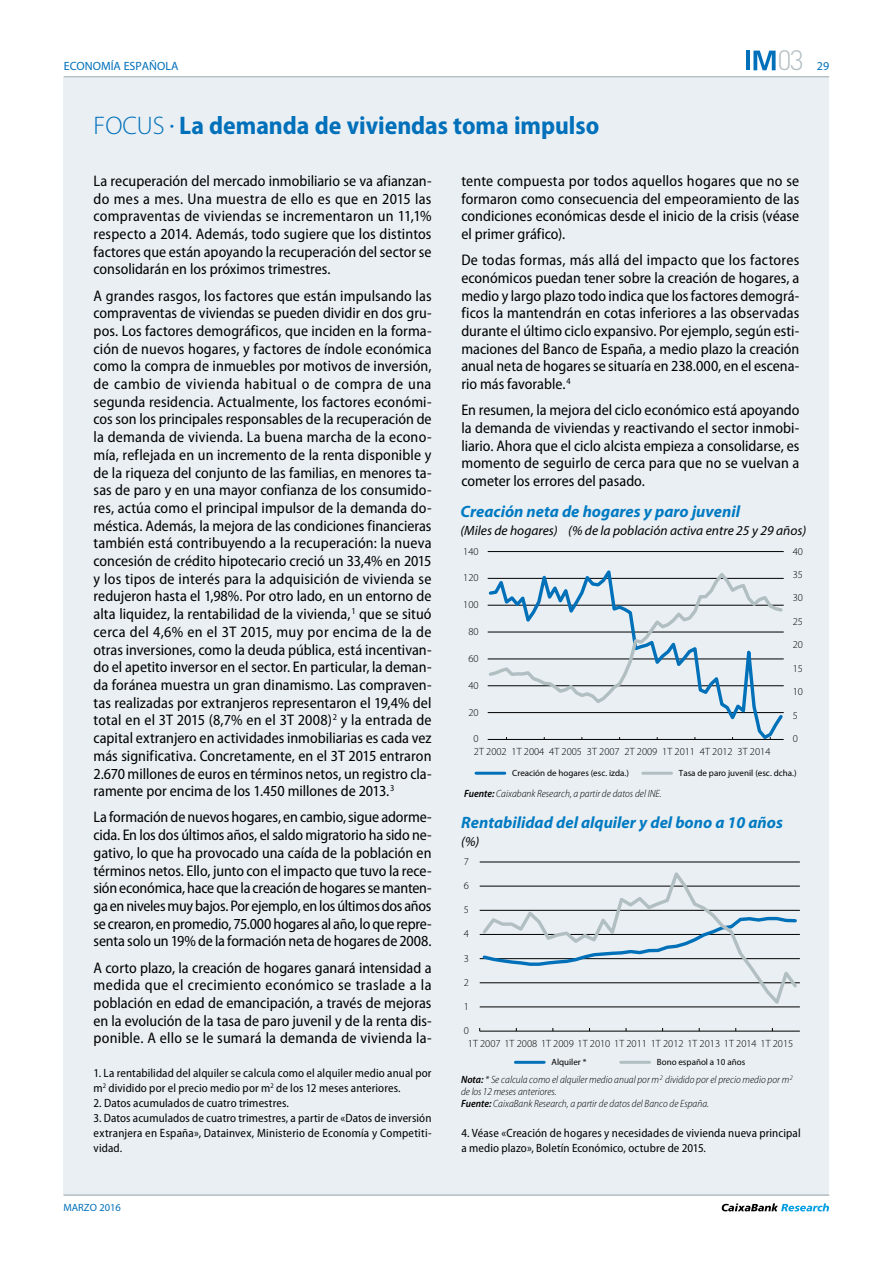
<style>
.page{position:relative;width:893px;height:1263px;background:#fff}
.page>*{position:absolute;margin:0;border:0;box-sizing:border-box;transform-origin:0 0}
.t1{font:300 27.6px "DIN Pro";color:#b2bdc2}
.t2{font:700 semi-condensed 25.5px "Myriad Pro";color:#0070ba}
.t3{font:italic 700 16.5px "Myriad Pro";color:#007ac2}
.t4{font:semi-condensed 15.3px/17.7px "Myriad Pro";color:#000;text-align:justify}
.t5{font:italic 13.5px "Myriad Pro";color:#000}
.t6{font:semi-condensed 12px/15px "Myriad Pro";letter-spacing:.01em;color:#000}
.t7{font:12px "Myriad Pro";color:#0070ba}
.t8{font:italic 300 semi-condensed 10.5px/11.7px "Myriad Pro";color:#000}
.t9{font:300 10.5px "Myriad Pro";color:#000}
.t10{font:10.5px "Myriad Pro";color:#0070ba}
.t11{font:9px "Myriad Pro";color:#000}
.s1{font-weight:300;font-stretch:normal}
.s2{font-weight:600}
</style>
<div class="page">
<div style="left:64px;top:77px;width:765px;height:1118px;background:#e9eff3"></div>
<svg style="left:722px;top:1203px;width:107px;height:8px"></svg>
<svg style="left:753px;top:51px;width:23px;height:19px"></svg>
<hr style="left:746px;top:51px;width:4px;height:19px;background:#0070ba">
<hr style="left:64px;top:76px;width:765px;height:1px;background:#b2bdc2">
<hr style="left:64px;top:1195px;width:765px;height:1px;background:#b2bdc2">
<hr style="left:488px;top:551px;width:296px;height:1px;background:#000">
<svg style="left:488px;top:706px;width:296px;height:34px"></svg>
<svg style="left:488px;top:570px;width:296px;height:136px"></svg>
<hr style="left:476px;top:772px;width:29px;height:3px;background:#0070b9">
<hr style="left:643px;top:772px;width:29px;height:3px;background:#b1bec2">
<hr style="left:480px;top:862px;width:320px;height:1px;background:#000">
<hr style="left:480px;top:1031px;width:320px;height:1px;background:#000">
<svg style="left:480px;top:872px;width:320px;height:136px"></svg>
<hr style="left:515px;top:1061px;width:29px;height:3px;background:#0070b9">
<hr style="left:621px;top:1061px;width:29px;height:3px;background:#b1bec2">
<h1 class="t1" style="left:777px;top:42px;width:28px">03</h1>
<p class="t7" style="left:64px;top:59px;width:116px">ECONOMÍA ESPAÑOLA</p>
<p class="t7" style="left:817px;top:60px;width:14px">29</p>
<h2 class="t2" style="left:94px;top:111px;width:507px"><span class="s1">FOCUS</span> <sup>•</sup> La demanda de viviendas toma impulso</h2>
<p class="t4" style="left:94px;top:172px;width:340px">La recuperación del mercado inmobiliario se va afianzan&shy;do mes a mes. Una muestra de ello es que en 2015 las compraventas de viviendas se incrementaron un 11,1% respecto a 2014. Además, todo sugiere que los distintos factores que están apoyando la recuperación del sector se consolidarán en los próximos trimestres.</p>
<p class="t4" style="left:94px;top:287px;width:340px">A grandes rasgos, los factores que están impulsando las compraventas de viviendas se pueden dividir en dos gru&shy;pos. Los factores demográficos, que inciden en la forma&shy;ción de nuevos hogares, y factores de índole económica como la compra de inmuebles por motivos de inversión, de cambio de vivienda habitual o de compra de una segunda residencia. Actualmente, los factores económi&shy;cos son los principales responsables de la recuperación de la demanda de vivienda. La buena marcha de la econo&shy;mía, reflejada en un incremento de la renta disponible y de la riqueza del conjunto de las familias, en menores ta&shy;sas de paro y en una mayor confianza de los consumido&shy;res, actúa como el principal impulsor de la demanda do&shy;méstica. Además, la mejora de las condiciones financieras también está contribuyendo a la recuperación: la nueva concesión de crédito hipotecario creció un 33,4% en 2015 y los tipos de interés para la adquisición de vivienda se redujeron hasta el 1,98%. Por otro lado, en un entorno de alta liquidez, la rentabilidad de la vivienda,<sup>1</sup> que se situó cerca del 4,6% en el 3T 2015, muy por encima de la de otras inversiones, como la deuda pública, está incentivan&shy;do el apetito inversor en el sector. En particular, la deman&shy;da foránea muestra un gran dinamismo. Las compraven&shy;tas realizadas por extranjeros representaron el 19,4% del total en el 3T 2015 (8,7% en el 3T 2008)<sup>2</sup> y la entrada de capital extranjero en actividades inmobiliarias es cada vez más significativa. Concretamente, en el 3T 2015 entraron 2.670 millones de euros en términos netos, un registro cla&shy;ramente por encima de los 1.450 millones de 2013.<sup>3</sup></p>
<p class="t4" style="left:94px;top:809px;width:340px">La formación de nuevos hogares, en cambio, sigue adorme&shy;cida. En los dos últimos años, el saldo migratorio ha sido ne&shy;gativo, lo que ha provocado una caída de la población en términos netos. Ello, junto con el impacto que tuvo la rece&shy;sión económica, hace que la creación de hogares se manten&shy;ga en niveles muy bajos. Por ejemplo, en los últimos dos años se crearon, en promedio, 75.000 hogares al año, lo que repre&shy;senta solo un 19% de la formación neta de hogares de 2008.</p>
<p class="t4" style="left:94px;top:959px;width:340px">A corto plazo, la creación de hogares ganará intensidad a medida que el crecimiento económico se traslade a la población en edad de emancipación, a través de mejoras en la evolución de la tasa de paro juvenil y de la renta dis&shy;ponible. A ello se le sumará la demanda de vivienda la-</p>
<p class="t4" style="left:461px;top:172px;width:339px">tente compuesta por todos aquellos hogares que no se formaron como consecuencia del empeoramiento de las condiciones económicas desde el inicio de la crisis (véase el primer gráfico).</p>
<p class="t4" style="left:461px;top:251px;width:340px">De todas formas, más allá del impacto que los factores económicos puedan tener sobre la creación de hogares, a medio y largo plazo todo indica que los factores demográ&shy;ficos la mantendrán en cotas inferiores a las observadas durante el último ciclo expansivo. Por ejemplo, según esti&shy;maciones del Banco de España, a medio plazo la creación anual neta de hogares se situaría en 238.000, en el escena&shy;rio más favorable.<sup>4</sup></p>
<p class="t4" style="left:461px;top:402px;width:340px">En resumen, la mejora del ciclo económico está apoyando la demanda de viviendas y reactivando el sector inmobi&shy;liario. Ahora que el ciclo alcista empieza a consolidarse, es momento de seguirlo de cerca para que no se vuelvan a cometer los errores del pasado.</p>
<p class="t3" style="left:460px;top:502px;width:281px">Creación neta de hogares y paro juvenil</p>
<p class="t5" style="left:460px;top:522px;width:99px">(Miles de hogares)</p>
<p class="t5" style="left:568px;top:522px;width:240px">(% de la población activa entre 25 y 29 años)</p>
<p class="t9" style="left:463px;top:545px;width:17px">140</p>
<p class="t9" style="left:793px;top:545px;width:12px">40</p>
<p class="t9" style="left:793px;top:569px;width:12px">35</p>
<p class="t9" style="left:463px;top:572px;width:17px">120</p>
<p class="t9" style="left:793px;top:592px;width:12px">30</p>
<p class="t9" style="left:463px;top:599px;width:17px">100</p>
<p class="t9" style="left:793px;top:616px;width:12px">25</p>
<p class="t9" style="left:468px;top:626px;width:12px">80</p>
<p class="t9" style="left:793px;top:639px;width:12px">20</p>
<p class="t9" style="left:468px;top:653px;width:12px">60</p>
<p class="t9" style="left:793px;top:663px;width:12px">15</p>
<p class="t9" style="left:468px;top:679px;width:12px">40</p>
<p class="t9" style="left:793px;top:686px;width:12px">10</p>
<p class="t9" style="left:468px;top:706px;width:12px">20</p>
<p class="t9" style="left:793px;top:710px;width:7px">5</p>
<p class="t9" style="left:793px;top:733px;width:7px">0</p>
<p class="t9" style="left:473px;top:733px;width:7px">0</p>
<p class="t9" style="left:474px;top:746px;width:298px">2T 2002 1T 2004 4T 2005 3T 2007 2T 2009 1T 2011 4T 2012 3T 2014</p>
<p class="t11" style="left:512px;top:768px;width:118px">Creación de hogares (esc. izda.)</p>
<p class="t11" style="left:679px;top:768px;width:119px">Tasa de paro juvenil (esc. dcha.)</p>
<p class="t8" style="left:464px;top:787px;width:199px"><span class="s2">Fuente:</span> Caixabank Research, a partir de datos del INE.</p>
<p class="t3" style="left:461px;top:813px;width:323px">Rentabilidad del alquiler y del bono a 10 años</p>
<p class="t5" style="left:461px;top:833px;width:20px">(%)</p>
<p class="t9" style="left:464px;top:856px;width:7px">7</p>
<p class="t9" style="left:464px;top:880px;width:7px">6</p>
<p class="t9" style="left:464px;top:904px;width:7px">5</p>
<p class="t9" style="left:464px;top:928px;width:7px">4</p>
<p class="t9" style="left:464px;top:952px;width:7px">3</p>
<p class="t9" style="left:464px;top:976px;width:7px">2</p>
<p class="t9" style="left:464px;top:1000px;width:7px">1</p>
<p class="t9" style="left:464px;top:1025px;width:7px">0</p>
<p class="t9" style="left:468px;top:1037px;width:327px">1T 2007 1T 2008 1T 2009 1T 2010 1T 2011 1T 2012 1T 2013 1T 2014 1T 2015</p>
<p class="t6" style="left:94px;top:1066px;width:340px">1. La rentabilidad del alquiler se calcula como el alquiler medio anual por m<sup>2</sup> dividido por el precio medio por m<sup>2</sup> de los 12 meses anteriores.</p>
<p class="t6" style="left:94px;top:1096px;width:197px">2. Datos acumulados de cuatro trimestres.</p>
<p class="t6" style="left:94px;top:1111px;width:340px;text-align:justify">3. Datos acumulados de cuatro trimestres, a partir de «Datos de inversión extranjera en España», Datainvex, Ministerio de Economía y Competiti&shy;vidad.</p>
<p class="t10" style="left:63px;top:1202px;width:59px">MARZO 2016</p>
<p class="t11" style="left:551px;top:1057px;width:36px">Alquiler *</p>
<p class="t11" style="left:657px;top:1057px;width:90px">Bono español a 10 años</p>
<p class="t8" style="left:461px;top:1074px;width:333px"><span class="s2">Nota:</span> * Se calcula como el alquiler medio anual por m<sup>2</sup> dividido por el precio medio por m<sup>2 </sup>de los 12 meses anteriores.<br><span class="s2">Fuente:</span> CaixaBank Research, a partir de datos del Banco de España.</p>
<p class="t6" style="left:461px;top:1126px;width:341px">4. Véase «Creación de hogares y necesidades de vivienda nueva principal a medio plazo», Boletín Económico, octubre de 2015.</p>
</div>
